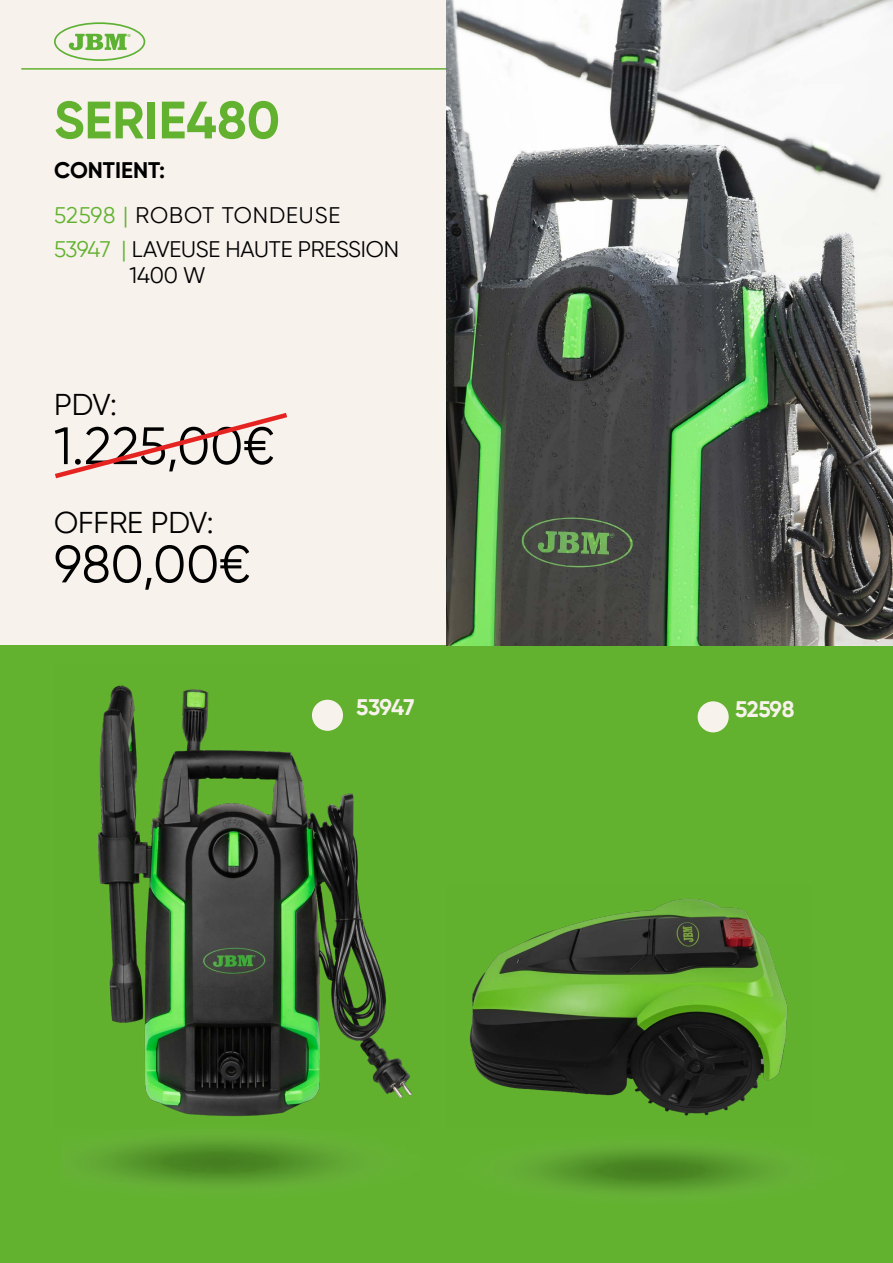
<style>
.page{position:relative;width:893px;height:1263px;background:#fff}
.page>*{position:absolute;margin:0;border:0;box-sizing:border-box;transform-origin:0 0}
.t1{font:52.5px "Gilroy";color:#000}
.t2{font:700 52.5px "Gilroy";color:#62b22f}
.t3{font:30px "Gilroy";color:#000}
.t4{font:22.5px/25.5px "Gilroy";letter-spacing:-.01em;color:#020203}
.t5{font:22.5px/45px "Gilroy";letter-spacing:.04em;color:#020203}
.t6{font:700 22.5px "Gilroy";letter-spacing:-.025em;color:#f7f2ec}
.s1{font-weight:700;color:#000}
.s2{color:#62b22f}
</style>
<div class="page">
<div style="left:0;top:0;width:892px;height:645px;background:#f7f2ec"></div>
<div style="left:0;top:645px;width:893px;height:618px;background:#62b22f"></div>
<img style="left:98px;top:685px;width:314px;height:411px">
<img style="left:469px;top:899px;width:319px;height:204px">
<img style="left:537px;top:1103px;width:230px;height:88px">
<img style="left:98px;top:1096px;width:305px;height:88px">
<div style="left:698px;top:701px;width:31px;height:31px;background:#f7f2ec;border-radius:50%"></div>
<div style="left:312px;top:700px;width:31px;height:31px;background:#f7f2ec;border-radius:50%"></div>
<hr style="left:21px;top:68px;width:838px;height:2px;background:#62b22f">
<img style="left:446px;top:1px;width:447px;height:644px">
<svg style="left:54px;top:22px;width:91px;height:39px"></svg>
<svg style="left:55px;top:413px;width:232px;height:66px"></svg>
<h1 class="t2" style="left:54px;top:87px;width:227px">SERIE480</h1>
<p class="t5" style="left:54px;top:147px;width:288px"><span class="s1">CONTIENT:<br></span><span class="s2">52598 |</span> ROBOT TONDEUSE</p>
<p class="t4" style="left:130px;top:236px;width:271px;text-indent:-76px"><span class="s2">53947 |</span> LAVEUSE HAUTE PRESSION<br>1400 W</p>
<h2 class="t3" style="left:54px;top:386px;width:64px">PDV:</h2>
<h1 class="t1" style="left:54px;top:414px;width:222px">1.225,00€</h1>
<h2 class="t3" style="left:54px;top:504px;width:161px">OFFRE PDV:</h2>
<h1 class="t1" style="left:54px;top:532px;width:198px">980,00€</h1>
<p class="t6" style="left:356px;top:693px;width:60px">53947</p>
<p class="t6" style="left:735px;top:695px;width:61px">52598</p>
</div>
